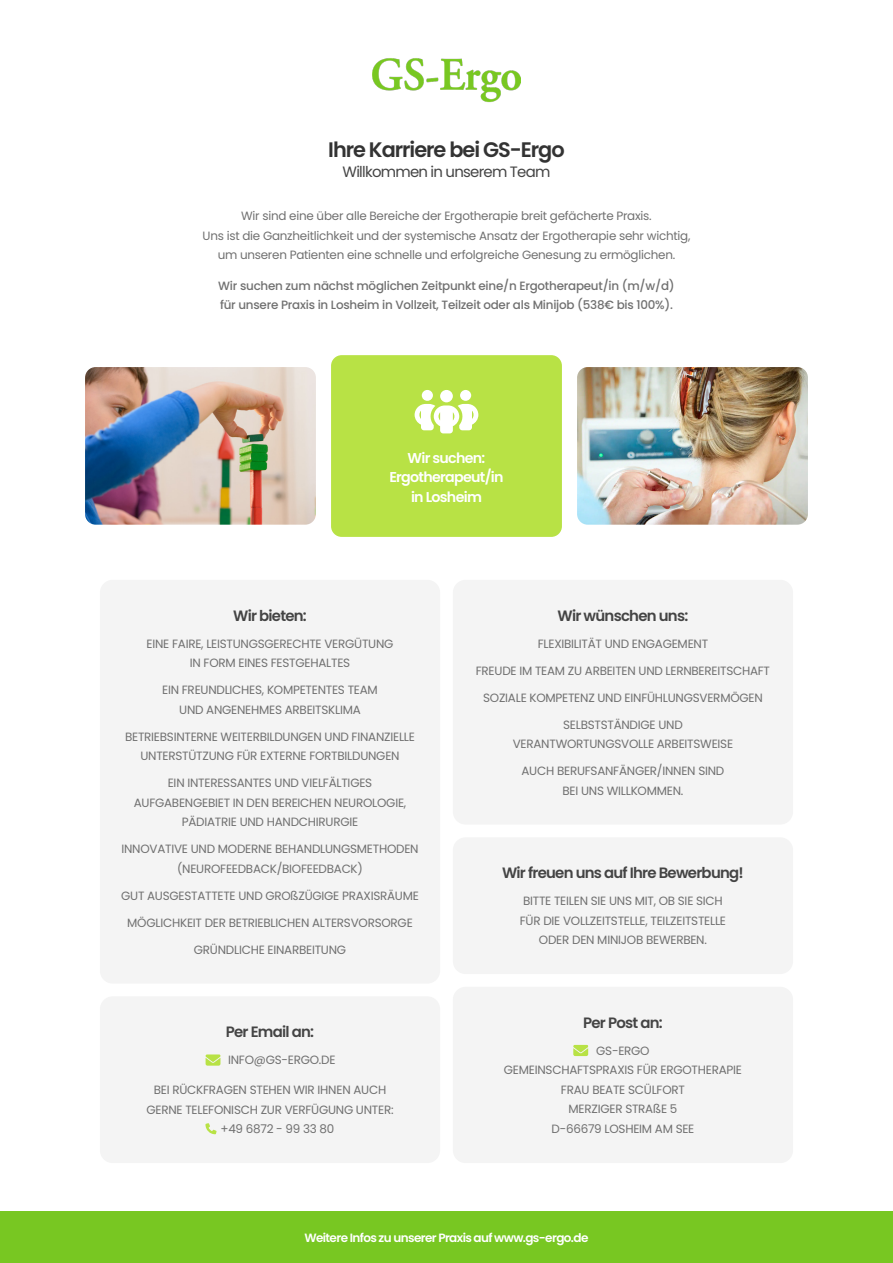
<style>
.page{position:relative;width:893px;height:1263px;background:#fff}
.page>*{position:absolute;margin:0;border:0;box-sizing:border-box;transform-origin:0 0}
.t1{font:600 21px "Poppins";letter-spacing:-.05em;color:#333}
.t2{font:600 15px "Poppins";letter-spacing:-.05em;color:#444}
.t3{font:15px "Poppins";letter-spacing:-.05em;color:#444}
.t4{font:600 14.25px/19.5px "Poppins";letter-spacing:-.05em;color:#fff;text-align:center}
.t5{font:12px/19.5px "Poppins";letter-spacing:-.02em;color:#707070;text-align:center}
.t6{font:500 12px/19.5px "Poppins";letter-spacing:-.02em;color:#707070}
.t7{font:600 12px "Poppins";letter-spacing:-.05em;color:#fff}
</style>
<div class="page">
<img style="left:372px;top:58px;width:149px;height:45px">
<div style="left:0;top:1212px;width:893px;height:51px;background:#78c722"></div>
<div style="left:100px;top:580px;width:340px;height:403px;background:#f4f4f4;border-radius:13px"></div>
<div style="left:453px;top:580px;width:340px;height:244px;background:#f4f4f4;border-radius:13px"></div>
<div style="left:453px;top:837px;width:340px;height:137px;background:#f4f4f4;border-radius:13px"></div>
<div style="left:100px;top:996px;width:340px;height:167px;background:#f4f4f4;border-radius:13px"></div>
<div style="left:453px;top:987px;width:340px;height:176px;background:#f4f4f4;border-radius:13px"></div>
<img style="left:85px;top:367px;width:231px;height:158px">
<img style="left:577px;top:367px;width:231px;height:158px">
<div style="left:331px;top:355px;width:231px;height:182px;background:#b8e245;border-radius:11px"></div>
<svg style="left:206px;top:1054px;width:15px;height:12px"></svg>
<svg style="left:205px;top:1123px;width:12px;height:11px"></svg>
<svg style="left:573px;top:1045px;width:15px;height:11px"></svg>
<svg style="left:415px;top:390px;width:63px;height:43px"></svg>
<h1 class="t1" style="left:328px;top:138px;width:238px">Ihre Karriere bei GS-Ergo</h1>
<p class="t3" style="left:343px;top:163px;width:209px">Willkommen in unserem Team</p>
<p class="t5" style="left:203px;top:207px;width:489px">Wir sind eine über alle Bereiche der Ergotherapie breit gefächerte Praxis.<br>Uns ist die Ganzheitlichkeit und der systemische Ansatz der Ergotherapie sehr wichtig, um unseren Patienten eine schnelle und erfolgreiche Genesung zu ermöglichen.</p>
<p class="t6" style="left:218px;top:276px;width:458px">Wir suchen zum nächst möglichen Zeitpunkt eine/n Ergotherapeut/in (m/w/d) für unsere Praxis in Losheim in Vollzeit, Teilzeit oder als Minijob (538€ bis 100%).</p>
<p class="t4" style="left:389px;top:448px;width:116px">Wir suchen:<br>Ergotherapeut/in in Losheim</p>
<p class="t2" style="left:233px;top:607px;width:75px">Wir bieten:</p>
<p class="t5" style="left:147px;top:634px;width:248px">EINE FAIRE, LEISTUNGSGERECHTE VERGÜTUNG<br>IN FORM EINES FESTGEHALTES</p>
<p class="t5" style="left:162px;top:680px;width:217px">EIN FREUNDLICHES, KOMPETENTES TEAM<br>UND ANGENEHMES ARBEITSKLIMA</p>
<p class="t5" style="left:125px;top:727px;width:291px">BETRIEBSINTERNE WEITERBILDUNGEN UND FINANZIELLE<br>UNTERSTÜTZUNG FÜR EXTERNE FORTBILDUNGEN</p>
<p class="t5" style="left:134px;top:773px;width:274px">EIN INTERESSANTES UND VIELFÄLTIGES<br>AUFGABENGEBIET IN DEN BEREICHEN NEUROLOGIE,<br>PÄDIATRIE UND HANDCHIRURGIE</p>
<p class="t5" style="left:121px;top:839px;width:299px">INNOVATIVE UND MODERNE BEHANDLUNGSMETHODEN (NEUROFEEDBACK/BIOFEEDBACK)</p>
<p class="t5" style="left:121px;top:886px;width:299px">GUT AUSGESTATTETE UND GROßZÜGIGE PRAXISRÄUME</p>
<p class="t5" style="left:127px;top:913px;width:287px">MÖGLICHKEIT DER BETRIEBLICHEN ALTERSVORSORGE</p>
<p class="t5" style="left:194px;top:940px;width:154px">GRÜNDLICHE EINARBEITUNG</p>
<p class="t2" style="left:226px;top:1023px;width:90px">Per Email an:</p>
<p class="t5" style="left:228px;top:1050px;width:109px">INFO@GS-ERGO.DE</p>
<p class="t5" style="left:154px;top:1080px;width:234px">BEI RÜCKFRAGEN STEHEN WIR IHNEN AUCH</p>
<p class="t5" style="left:146px;top:1100px;width:249px">GERNE TELEFONISCH ZUR VERFÜGUNG UNTER:</p>
<p class="t5" style="left:220px;top:1119px;width:115px">+49 6872 - 99 33 80</p>
<p class="t2" style="left:558px;top:607px;width:132px">Wir wünschen uns:</p>
<p class="t5" style="left:538px;top:634px;width:172px">FLEXIBILITÄT UND ENGAGEMENT</p>
<p class="t5" style="left:476px;top:661px;width:296px">FREUDE IM TEAM ZU ARBEITEN UND LERNBEREITSCHAFT</p>
<p class="t5" style="left:483px;top:688px;width:281px">SOZIALE KOMPETENZ UND EINFÜHLUNGSVERMÖGEN</p>
<p class="t5" style="left:513px;top:715px;width:222px">SELBSTSTÄNDIGE UND<br>VERANTWORTUNGSVOLLE ARBEITSWEISE</p>
<p class="t5" style="left:521px;top:761px;width:204px">AUCH BERUFSANFÄNGER/INNEN SIND<br>BEI UNS WILLKOMMEN.</p>
<p class="t2" style="left:502px;top:864px;width:243px">Wir freuen uns auf Ihre Bewerbung!</p>
<p class="t5" style="left:520px;top:891px;width:208px">BITTE TEILEN SIE UNS MIT, OB SIE SICH<br>FÜR DIE VOLLZEITSTELLE, TEILZEITSTELLE<br>ODER DEN MINIJOB BEWERBEN.</p>
<p class="t2" style="left:583px;top:1014px;width:81px">Per Post an:</p>
<p class="t5" style="left:504px;top:1041px;width:240px">GS-ERGO<br>GEMEINSCHAFTSPRAXIS FÜR ERGOTHERAPIE<br>FRAU BEATE SCÜLFORT<br>MERZIGER STRAßE 5<br>D-66679 LOSHEIM AM SEE</p>
<p class="t7" style="left:304px;top:1230px;width:286px">Weitere Infos zu unserer Praxis auf www.gs-ergo.de</p>
</div>
